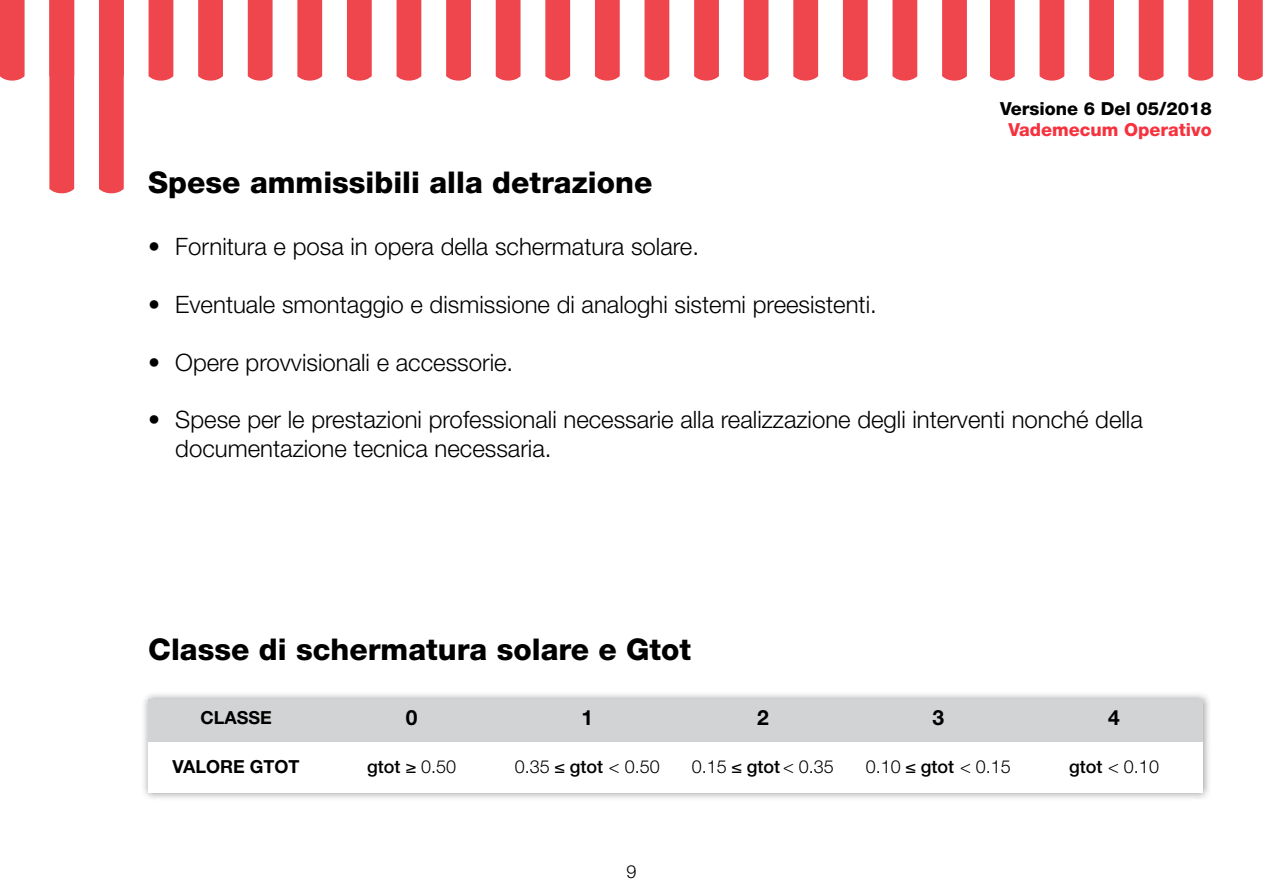
<style>
.page{position:relative;width:1263px;height:893px;background:#fff}
.page>*{position:absolute;margin:0;border:0;box-sizing:border-box;transform-origin:0 0}
.t1{font:800 30px "Helvetica Neue LT Std";color:#000}
.t2{font:300 24px/28.8px "Helvetica Neue LT Std";color:#000}
.t3{font:700 21px "Helvetica Neue";color:#000}
.t4{font:300 18px "Helvetica Neue LT Std";color:#000}
.t5{font:800 18px "Helvetica Neue LT Std";color:#000}
.t6{font:800 18px "Helvetica Neue LT Std";color:#f7323f}
.t7{font:700 18px "Helvetica Neue";color:#000}
.t8{font:500 18px "Helvetica Neue";color:#000}
.s1{font-family:"Helvetica";font-weight:400}
.s2{font-family:"Helvetica Neue LT Std";font-weight:300}
.s3{font-family:"Helvetica Neue";font-weight:500}
</style>
<div class="page">
<div style="left:0;top:0;width:25px;height:81px;background:#ef454d"></div>
<div style="left:149px;top:0;width:24px;height:81px;background:#ef454d"></div>
<div style="left:198px;top:0;width:25px;height:81px;background:#ef454d"></div>
<div style="left:248px;top:0;width:25px;height:81px;background:#ef454d"></div>
<div style="left:297px;top:0;width:25px;height:81px;background:#ef454d"></div>
<div style="left:347px;top:0;width:25px;height:81px;background:#ef454d"></div>
<div style="left:397px;top:0;width:24px;height:81px;background:#ef454d"></div>
<svg style="left:446px;top:0;width:25px;height:81px"></svg>
<div style="left:496px;top:0;width:24px;height:81px;background:#ef454d"></div>
<div style="left:545px;top:0;width:25px;height:81px;background:#ef454d"></div>
<div style="left:595px;top:0;width:25px;height:81px;background:#ef454d"></div>
<div style="left:644px;top:0;width:25px;height:81px;background:#ef454d"></div>
<svg style="left:694px;top:0;width:25px;height:81px"></svg>
<div style="left:744px;top:0;width:24px;height:81px;background:#ef454d"></div>
<div style="left:793px;top:0;width:25px;height:81px;background:#ef454d"></div>
<div style="left:843px;top:0;width:25px;height:81px;background:#ef454d"></div>
<div style="left:892px;top:0;width:25px;height:81px;background:#ef454d"></div>
<svg style="left:942px;top:0;width:25px;height:81px"></svg>
<div style="left:990px;top:0;width:25px;height:81px;background:#ef454d"></div>
<div style="left:1039px;top:0;width:25px;height:81px;background:#ef454d"></div>
<div style="left:1089px;top:0;width:25px;height:81px;background:#ef454d"></div>
<div style="left:1139px;top:0;width:24px;height:81px;background:#ef454d"></div>
<div style="left:1188px;top:0;width:25px;height:81px;background:#ef454d"></div>
<div style="left:1238px;top:0;width:25px;height:81px;background:#ef454d"></div>
<div style="left:49px;top:0;width:25px;height:194px;background:#ef454d"></div>
<div style="left:99px;top:0;width:25px;height:194px;background:#ef454d"></div>
<div style="left:140px;top:691px;width:1072px;height:110px;background:#000;opacity:.4"></div>
<div style="left:148px;top:699px;width:1055px;height:43px;background:#d2d3d5"></div>
<div style="left:148px;top:742px;width:1055px;height:51px;background:#fff"></div>
<p class="t1" style="left:148px;top:165px;width:505px">Spese ammissibili alla detrazione</p>
<p class="t5" style="left:1000px;top:98px;width:213px">Versione 6 Del 05/2018</p>
<p class="t6" style="left:1008px;top:119px;width:205px">Vademecum Operativo</p>
<p class="t2" style="left:148px;top:232px;width:552px">• Fornitura e posa in opera della schermatura solare.</p>
<p class="t2" style="left:148px;top:290px;width:730px">• Eventuale smontaggio e dismissione di analoghi sistemi preesistenti.</p>
<p class="t2" style="left:148px;top:347px;width:366px">• Opere provvisionali e accessorie.</p>
<p class="t2" style="left:175px;top:405px;width:969px;text-indent:-27px">• Spese per le prestazioni professionali necessarie alla realizzazione degli interventi nonché della documentazione tecnica necessaria.</p>
<p class="t1" style="left:148px;top:631px;width:544px">Classe di schermatura solare e Gtot</p>
<p class="t7" style="left:200px;top:706px;width:73px">CLASSE</p>
<p class="t3" style="left:406px;top:704px;width:13px">0</p>
<p class="t3" style="left:581px;top:704px;width:13px">1</p>
<p class="t3" style="left:757px;top:704px;width:13px">2</p>
<p class="t3" style="left:932px;top:704px;width:13px">3</p>
<p class="t3" style="left:1108px;top:704px;width:13px">4</p>
<p class="t7" style="left:173px;top:755px;width:128px">VALORE GTOT</p>
<p class="t8" style="left:367px;top:756px;width:91px">gtot <span class="s1">≥</span> <span class="s2">0.50</span></p>
<p class="t4" style="left:515px;top:755px;width:146px">0.35 <span class="s1">≤</span> <span class="s3">gtot</span> &lt; 0.50</p>
<p class="t4" style="left:692px;top:755px;width:144px">0.15 <span class="s1">≤</span> <span class="s3">gtot</span> &lt; 0.35</p>
<p class="t4" style="left:866px;top:755px;width:146px">0.10 <span class="s1">≤</span> <span class="s3">gtot</span> &lt; 0.15</p>
<p class="t4" style="left:1069px;top:755px;width:91px"><span class="s3">gtot</span> &lt; 0.10</p>
<p class="t4" style="left:626px;top:861px;width:12px">9</p>
</div>
